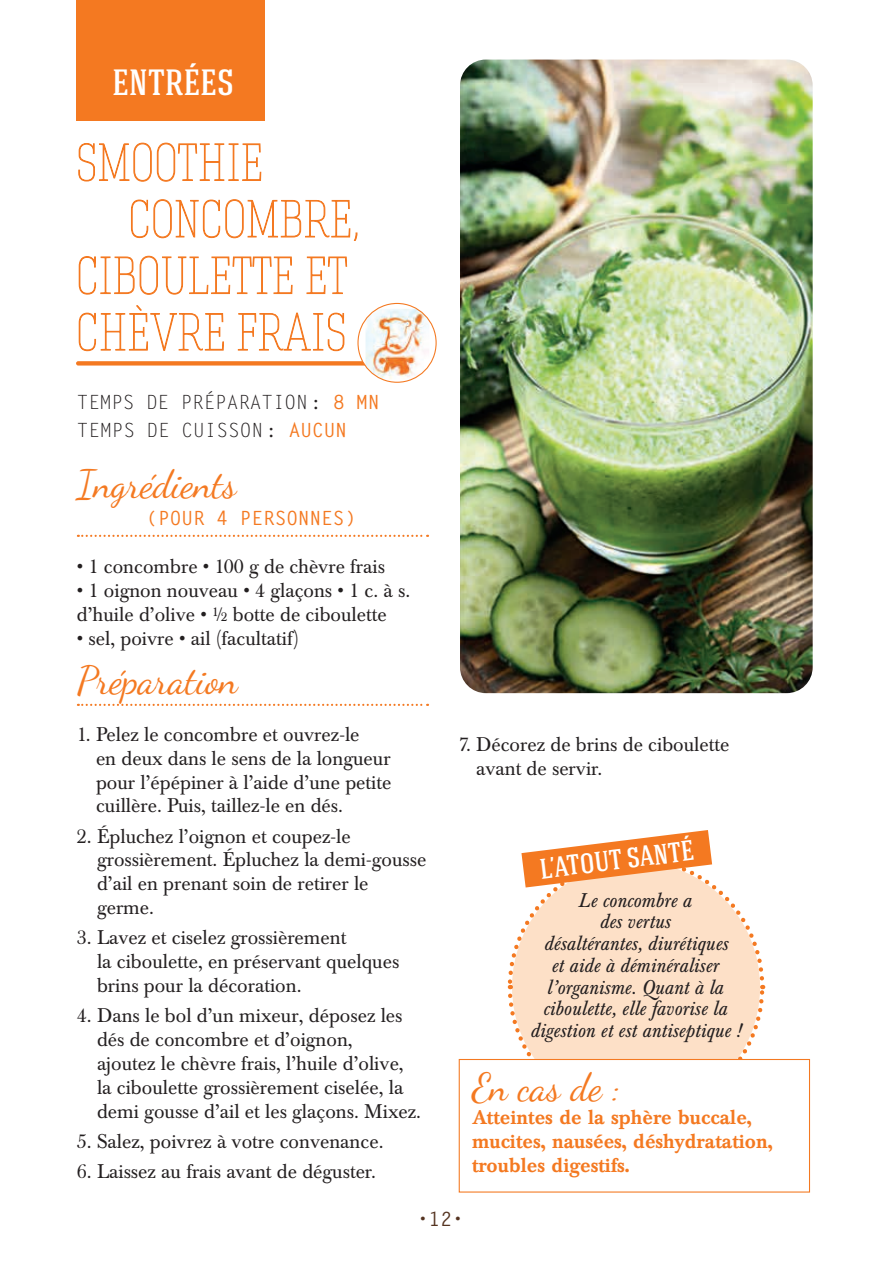
<style>
.page{position:relative;width:893px;height:1263px;background:#fff}
.page>*{position:absolute;margin:0;border:0;box-sizing:border-box;transform-origin:0 0}
.t1{font:39.15px "Dancing Script";color:#f47921}
.t2{font:500 36.9px "Hagin Caps";color:#fff}
.t3{font:500 36.45px "Hagin Caps";color:#fff}
.t4{font:500 28.2px "Hagin Caps";color:#fff}
.t5{font:19.65px/23.9px "Baskerville BE";color:#231f20}
.t6{font:italic 19.65px/21.8px "Baskerville BE";color:#231f20;text-align:center}
.t7{font:500 19.65px/23.9px "Baskerville BE";color:#f47921}
.t8{font:19.65px/28.2px "Letter Gothic";letter-spacing:-.005em;color:#231f20}
.t9{font:700 19.65px "Letter Gothic";color:#f47921}
.t10{font:700 19.65px "Letter Gothic";color:#553421}
.s1{font-weight:700;color:#f47921}
</style>
<div class="page">
<div style="left:77px;top:0;width:183px;height:121px;background:#f47921"></div>
<div style="left:76px;top:361px;width:351px;height:5px;background:#f47921;border-radius:2px"></div>
<svg style="left:78px;top:535px;width:350px;height:2px"></svg>
<svg style="left:78px;top:704px;width:350px;height:2px"></svg>
<svg style="left:78px;top:142px;width:184px;height:40px"></svg>
<svg style="left:131px;top:199px;width:227px;height:42px"></svg>
<svg style="left:78px;top:255px;width:215px;height:40px"></svg>
<svg style="left:306px;top:256px;width:41px;height:38px"></svg>
<svg style="left:78px;top:305px;width:146px;height:47px"></svg>
<svg style="left:237px;top:312px;width:108px;height:40px"></svg>
<svg style="left:358px;top:303px;width:78px;height:79px"></svg>
<img style="left:366px;top:309px;width:63px;height:70px">
<div style="left:357px;top:303px;width:80px;height:80px;border:1px solid #f47921;border-radius:50%"></div>
<svg style="left:507px;top:864px;width:259px;height:195px;background:#fde3cc"></svg>
<svg style="left:521px;top:830px;width:191px;height:57px"></svg>
<div style="left:459px;top:1059px;width:351px;height:133px;border:1px solid #f47921"></div>
<img style="left:460px;top:60px;width:353px;height:633px">
<div style="left:82px;top:0;width:182px;height:121px;background:#f47921"></div>
<h3 class="t3" style="left:112px;top:59px;width:123px">ENTRÉES</h3>
<h2 class="t2" style="left:107px;top:60px;width:124px">ENTRÉES</h2>
<p class="t8" style="left:77px;top:389px;width:304px">TEMPS DE PRÉPARATION : <span class="s1">8 MN<br></span>TEMPS DE CUISSON : <span class="s1">AUCUN</span></p>
<h1 class="t1" style="left:77px;top:461px;width:161px">Ingrédients</h1>
<p class="t9" style="left:147px;top:506px;width:211px">(POUR 4 PERSONNES)</p>
<p class="t5" style="left:77px;top:555px;width:310px">• 1 concombre • 100 g de chèvre frais</p>
<p class="t5" style="left:77px;top:579px;width:335px">• 1 oignon nouveau • 4 glaçons • 1 c. à s. d’huile d’olive • ½ botte de ciboulette</p>
<p class="t5" style="left:77px;top:627px;width:224px">• sel, poivre • ail (facultatif)</p>
<h1 class="t1" style="left:77px;top:657px;width:163px">Préparation</h1>
<p class="t5" style="left:96px;top:722px;width:297px;text-indent:-19px">1. Pelez le concombre et ouvrez-le<br>en deux dans le sens de la longueur pour l’épépiner à l’aide d’une petite cuillère. Puis, taillez-le en dés.</p>
<p class="t5" style="left:97px;top:824px;width:331px;text-indent:-20px">2. Épluchez l’oignon et coupez-le grossièrement. Épluchez la demi-gousse d’ail en prenant soin de retirer le germe.</p>
<p class="t5" style="left:97px;top:926px;width:304px;text-indent:-20px">3. Lavez et ciselez grossièrement<br>la ciboulette, en préservant quelques brins pour la décoration.</p>
<p class="t5" style="left:97px;top:1004px;width:326px;text-indent:-20px">4. Dans le bol d’un mixeur, déposez les dés de concombre et d’oignon,<br>ajoutez le chèvre frais, l’huile d’olive, la ciboulette grossièrement ciselée, la demi gousse d’ail et les glaçons. Mixez.</p>
<p class="t5" style="left:77px;top:1130px;width:308px">5. Salez, poivrez à votre convenance.</p>
<p class="t5" style="left:77px;top:1160px;width:301px">6. Laissez au frais avant de déguster.</p>
<p class="t5" style="left:476px;top:733px;width:255px;text-indent:-17px">7. Décorez de brins de ciboulette avant de servir.</p>
<h3 class="t4" style="left:538px;top:851px;width:156px;rotate:-7deg">L’ATOUT SANTÉ</h3>
<p class="t6" style="left:530px;top:890px;width:213px">Le concombre a<br>des vertus<br>désaltérantes, diurétiques<br>et aide à déminéraliser l’organisme. Quant à la ciboulette, elle favorise la digestion et est antiseptique !</p>
<h1 class="t1" style="left:472px;top:1064px;width:150px">En cas de :</h1>
<p class="t7" style="left:472px;top:1106px;width:302px">Atteintes de la sphère buccale, mucites, nausées, déshydratation, troubles digestifs.</p>
<p class="t10" style="left:417px;top:1207px;width:48px">•12•</p>
</div>
